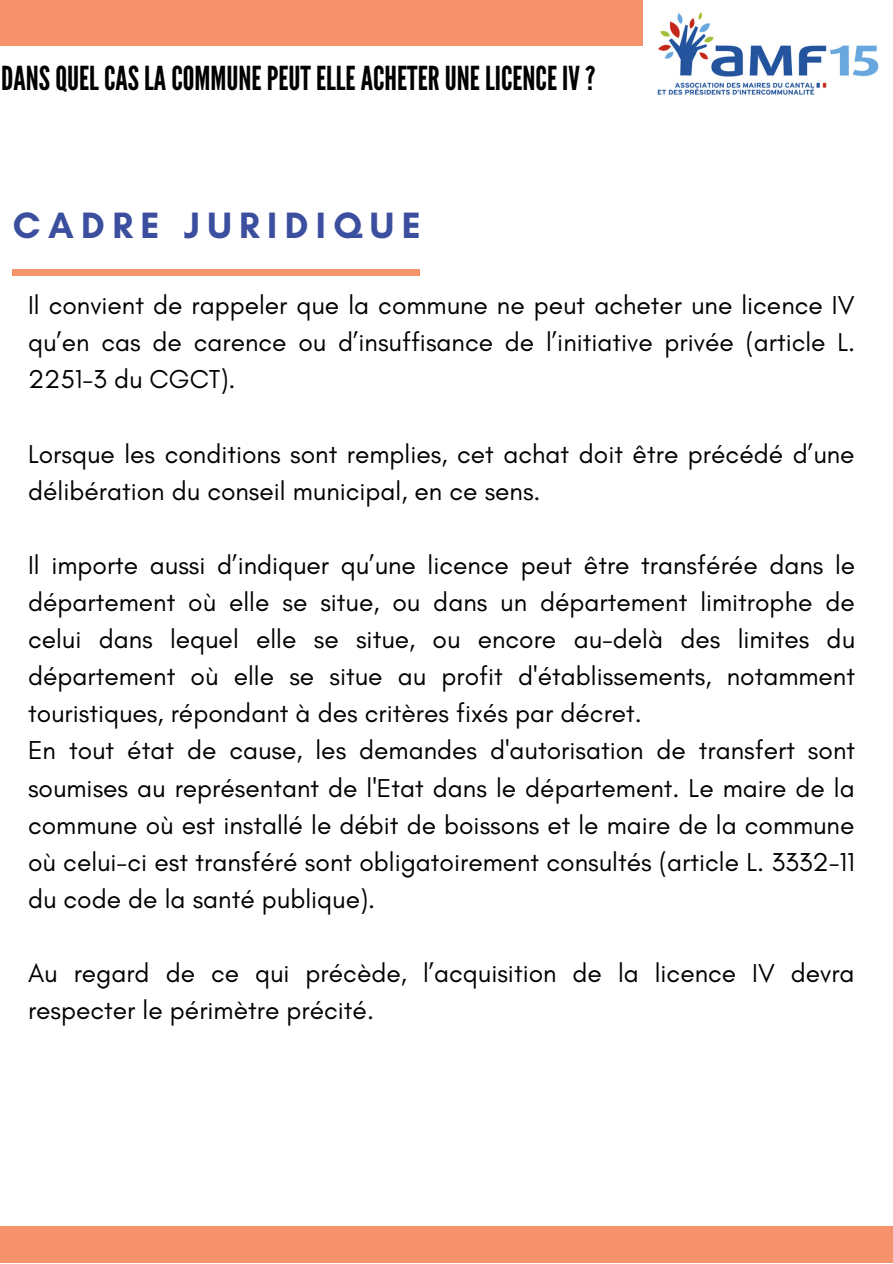
<style>
.page{position:relative;width:893px;height:1264px;background:#fff}
.page>*{position:absolute;margin:0;border:0;box-sizing:border-box;transform-origin:0 0}
.t1{font:700 37.35px "Glacial Indifference";letter-spacing:.2em;color:#3c4f9f}
.t2{font:33px "League Gothic";color:#000}
.t3{font:26.4px/37px "Glacial Indifference";color:#000}
</style>
<div class="page">
<div style="left:0;top:0;width:892px;height:45px;background:#f6936c"></div>
<div style="left:0;top:1226px;width:892px;height:36px;background:#f6936c"></div>
<div style="left:13px;top:269px;width:407px;height:7px;background:#f6936c"></div>
<img style="left:643px;top:0;width:249px;height:95px">
<p class="t2" style="left:1px;top:59px;width:595px">DANSQUELCASLACOMMUNEPEUTELLEACHETERUNE LICENCE IV?</p>
<h1 class="t1" style="left:13px;top:203px;width:409px">CADRE JURIDIQUE</h1>
<p class="t3" style="left:28px;top:286px;width:828px;text-align:justify">Il convient de rappeler que la commune ne peut acheter une licence IV qu’en cas de carence ou d’insuffisance de l’initiative privée (article L.<br>2251-3 du CGCT).</p>
<p class="t3" style="left:28px;top:435px;width:827px">Lorsque les conditions sont remplies, cet achat doit être précédé d’une délibération du conseil municipal, en ce sens.</p>
<p class="t3" style="left:28px;top:546px;width:828px">Il importe aussi d’indiquer qu’une licence peut être transférée dans le département où elle se situe, ou dans un département limitrophe de celui dans lequel elle se situe, ou encore au-delà des limites du département où elle se situe au profit d'établissements, notamment touristiques, répondant à des critères fixés par décret.<br>En tout état de cause, les demandes d'autorisation de transfert sont soumises au représentant de l'Etat dans le département. Le maire de la commune où est installé le débit de boissons et le maire de la commune où celui-ci est transféré sont obligatoirement consultés (article L. 3332-11 du code de la santé publique).</p>
<p class="t3" style="left:28px;top:954px;width:828px">Au regard de ce qui précède, l’acquisition de la licence IV devra respecter le périmètre précité.</p>
</div>
